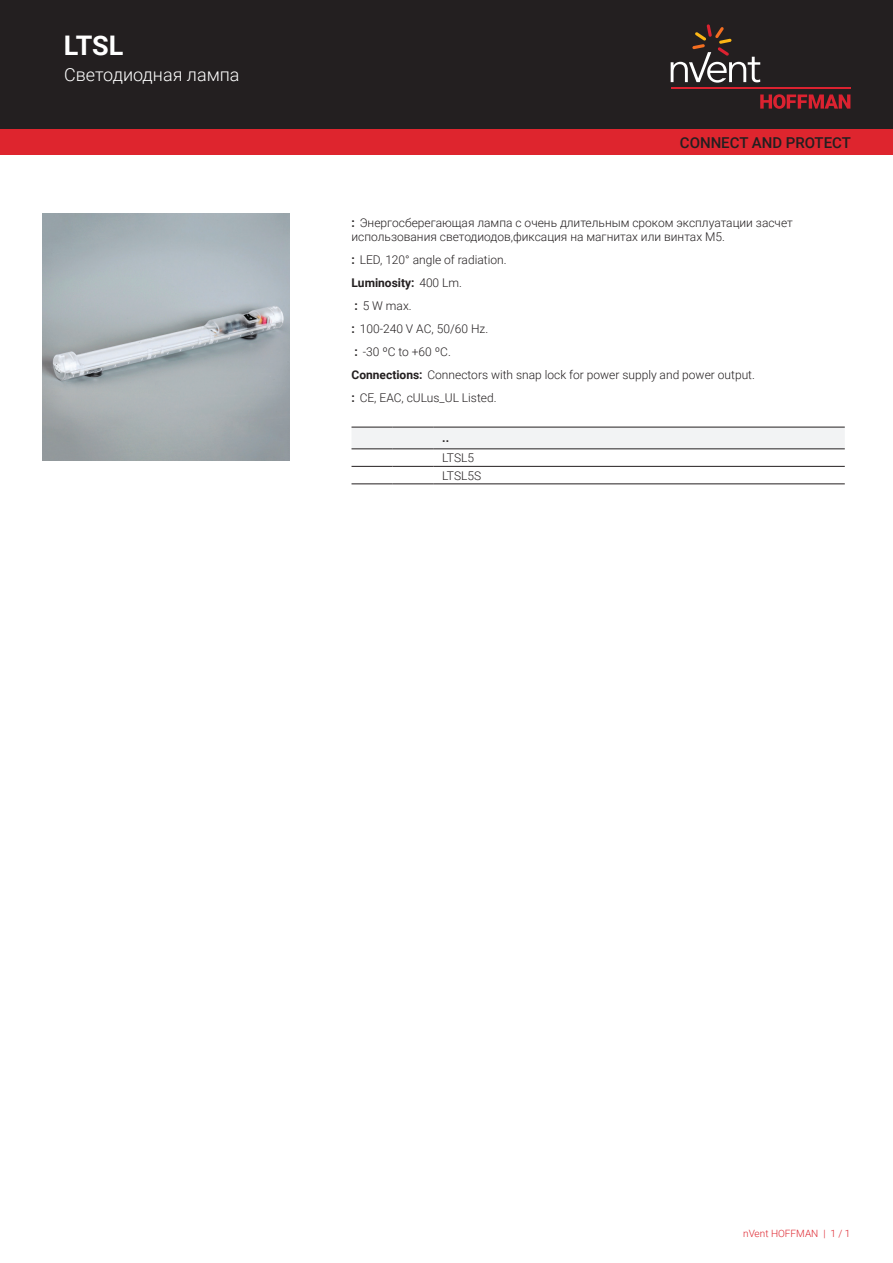
<style>
.page{position:relative;width:893px;height:1263px;background:#fff}
.page>*{position:absolute;margin:0;border:0;box-sizing:border-box;transform-origin:0 0}
.t1{font:700 27px "Roboto";color:#fff}
.t2{font:300 18px "Roboto";color:#fff}
.t3{font:500 15px "Roboto";color:#231f20}
.t4{font:300 12px/23px "Roboto";color:#231f20}
.t5{font:700 12px "Roboto";color:#231f20}
.t6{font:300 10.05px "Roboto";color:#de252e}
.s1{font-weight:700}
</style>
<div class="page">
<div style="left:0;top:0;width:893px;height:129px;background:#231f20"></div>
<svg style="left:760px;top:94px;width:90px;height:15px"></svg>
<hr style="left:671px;top:88px;width:179px;height:1px;background:#db2230">
<svg style="left:671px;top:24px;width:89px;height:59px"></svg>
<div style="left:0;top:129px;width:893px;height:26px;background:#de252e"></div>
<div style="left:351px;top:428px;width:494px;height:21px;background:#f2f3f4"></div>
<hr style="left:351px;top:427px;width:42px;height:1px;background:#231f20">
<hr style="left:393px;top:427px;width:41px;height:1px;background:#231f20">
<hr style="left:434px;top:427px;width:411px;height:1px;background:#231f20">
<hr style="left:351px;top:466px;width:42px;height:1px;background:#231f20">
<hr style="left:393px;top:466px;width:41px;height:1px;background:#231f20">
<hr style="left:434px;top:466px;width:411px;height:1px;background:#231f20">
<hr style="left:351px;top:484px;width:42px;height:1px;background:#231f20">
<hr style="left:393px;top:484px;width:41px;height:1px;background:#231f20">
<hr style="left:434px;top:484px;width:411px;height:1px;background:#231f20">
<hr style="left:351px;top:449px;width:42px;height:1px;background:#231f20">
<hr style="left:393px;top:449px;width:41px;height:1px;background:#231f20">
<hr style="left:434px;top:449px;width:411px;height:1px;background:#231f20">
<img style="left:43px;top:213px;width:246px;height:247px">
<h1 class="t1" style="left:64px;top:27px;width:61px">LTSL</h1>
<h2 class="t2" style="left:64px;top:62px;width:177px">Светодиодная лампа</h2>
<p class="t3" style="left:680px;top:132px;width:173px">CONNECT AND PROTECT</p>
<p class="t4" style="left:351px;top:215px;width:443px;line-height:14.4px"><span class="s1">:</span> Энергосберегающая лампа с очень длительным сроком эксплуатации засчет использования светодиодов,фиксация на магнитах или винтах M5.</p>
<p class="t4" style="left:351px;top:248px;width:405px"><span class="s1">:</span> LED, 120° angle of radiation.<br><span class="s1">Luminosity:</span> 400 Lm.<br><span class="s1">:</span> 5 W max.<br><span class="s1">:</span> 100-240 V AC, 50/60 Hz.<br><span class="s1">:</span> -30 ºC to +60 ºC.<br><span class="s1">Connections:</span> Connectors with snap lock for power supply and power output. <span class="s1">:</span> CE, EAC, cULus_UL Listed.</p>
<p class="t5" style="left:442px;top:430px;width:8px">..</p>
<p class="t4" style="left:442px;top:449px;width:40px;line-height:17.5px">LTSL5<br>LTSL5S</p>
<p class="t6" style="left:743px;top:1226px;width:109px">nVent HOFFMAN | 1 / 1</p>
</div>
